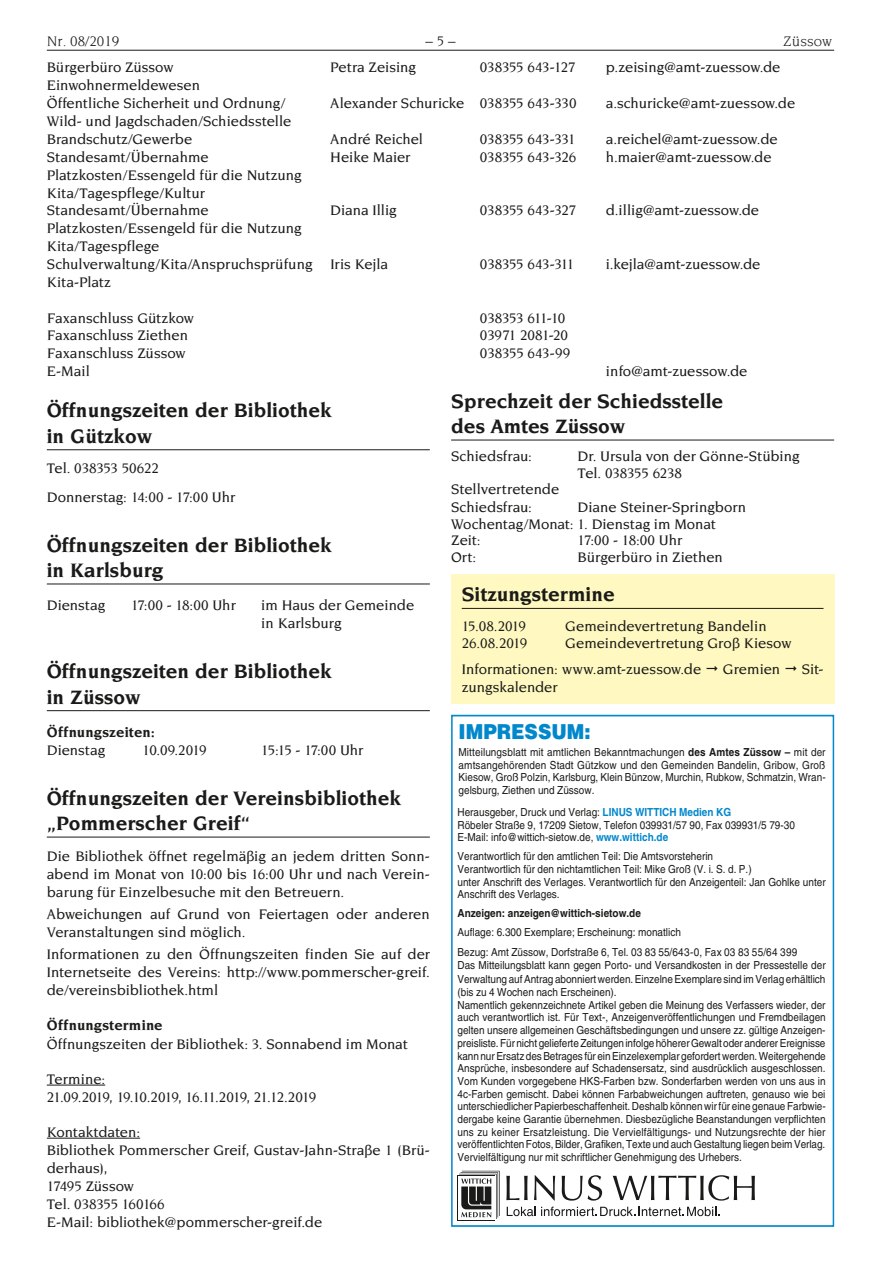
<style>
.page{position:relative;width:881px;height:1263px;background:#fff}
.page>*{position:absolute;margin:0;border:0;box-sizing:border-box;transform-origin:0 0}
.t1{font:700 21px/25.2px "Novarese LT";color:#1a1a18}
.t2{font:900 20.55px "Helvetica LT";color:#0087cc;scale:.9 1}
.t3{font:500 15px/18px "Novarese LT";letter-spacing:-.005em;color:#1a1a18}
.t4{font:500 15px/18px "Novarese LT";letter-spacing:-.05em;color:#1a1a18}
.t5{font:700 15px "Novarese LT";letter-spacing:.01em;color:#1a1a18}
.t6{font:500 15px "Novarese LT";letter-spacing:-.025em;color:#1a1a18}
.t7{font:15px "Novarese LT";color:#1a1a18}
.t8{font:500 15px "Novarese LT";letter-spacing:-.04em;color:#1a1a18}
.t9{font:500 15px "Novarese LT";letter-spacing:-.03em;color:#1a1a18}
.t10{font:11.1px/12.8px "Helvetica LT";color:#1a1a18;scale:.9 1}
.t11{font:700 11.1px "Helvetica LT";color:#1a1a18;scale:.9 1}
.s1{font-weight:700}
.s2{font-weight:700;color:#0087cc}
</style>
<div class="page">
<hr style="left:47px;top:50px;width:786px;height:1px;background:#1a1a18">
<hr style="left:47px;top:449px;width:382px;height:1px;background:#1a1a18">
<hr style="left:47px;top:584px;width:382px;height:1px;background:#1a1a18">
<hr style="left:47px;top:710px;width:382px;height:1px;background:#1a1a18">
<hr style="left:47px;top:837px;width:382px;height:1px;background:#1a1a18">
<hr style="left:47px;top:1085px;width:58px;height:1px;background:#1a1a18">
<hr style="left:47px;top:1138px;width:93px;height:1px;background:#1a1a18">
<hr style="left:451px;top:440px;width:382px;height:1px;background:#1a1a18">
<div style="left:451px;top:574px;width:382px;height:130px;background:#fff9c1"></div>
<hr style="left:461px;top:608px;width:362px;height:1px;background:#1a1a18">
<div style="left:451px;top:715px;width:382px;height:512px;border:2px solid #0087cc"></div>
<svg style="left:506px;top:1176px;width:21px;height:24px"></svg>
<svg style="left:534px;top:1175px;width:21px;height:25px"></svg>
<svg style="left:561px;top:1175px;width:41px;height:25px"></svg>
<svg style="left:612px;top:1175px;width:142px;height:25px"></svg>
<div style="left:457px;top:1175px;width:38px;height:45px;background:#1a1a18"></div>
<div style="left:458px;top:1176px;width:36px;height:44px;background:#fff"></div>
<svg style="left:459px;top:1171px;width:40px;height:48px"></svg>
<svg style="left:506px;top:1207px;width:29px;height:9px"></svg>
<svg style="left:541px;top:1206px;width:178px;height:10px"></svg>
<h3 class="t7" style="left:47px;top:33px;width:74px">Nr. 08/2019</h3>
<h3 class="t7" style="left:425px;top:33px;width:31px">– 5 –</h3>
<h3 class="t7" style="left:783px;top:33px;width:50px">Züssow</h3>
<h3 class="t3" style="left:47px;top:58px;width:155px">Bürgerbüro Züssow<br>Einwohnermeldewesen</h3>
<h3 class="t3" style="left:330px;top:58px;width:87px">Petra Zeising</h3>
<h3 class="t3" style="left:479px;top:58px;width:97px">038355 643-127</h3>
<h3 class="t3" style="left:605px;top:58px;width:176px">p.zeising@amt-zuessow.de</h3>
<h3 class="t3" style="left:47px;top:94px;width:246px">Öffentliche Sicherheit und Ordnung/<br>Wild- und Jagdschaden/Schiedsstelle</h3>
<h3 class="t3" style="left:330px;top:94px;width:247px">Alexander Schuricke 038355 643-330</h3>
<h3 class="t3" style="left:605px;top:94px;width:191px">a.schuricke@amt-zuessow.de</h3>
<h3 class="t3" style="left:47px;top:130px;width:147px">Brandschutz/Gewerbe</h3>
<h3 class="t3" style="left:330px;top:130px;width:94px">André Reichel</h3>
<h3 class="t6" style="left:479px;top:130px;width:97px">038355 643-331</h3>
<h3 class="t3" style="left:605px;top:130px;width:173px">a.reichel@amt-zuessow.de</h3>
<h3 class="t3" style="left:47px;top:147px;width:256px">Standesamt/Übernahme<br>Platzkosten/Essengeld für die Nutzung<br>Kita/Tagespflege/Kultur</h3>
<h3 class="t3" style="left:330px;top:147px;width:81px">Heike Maier</h3>
<h3 class="t3" style="left:479px;top:147px;width:98px">038355 643-326</h3>
<h3 class="t3" style="left:605px;top:147px;width:167px">h.maier@amt-zuessow.de</h3>
<h3 class="t3" style="left:47px;top:201px;width:256px">Standesamt/Übernahme<br>Platzkosten/Essengeld für die Nutzung<br>Kita/Tagespflege</h3>
<h3 class="t3" style="left:330px;top:201px;width:68px">Diana Illig</h3>
<h3 class="t3" style="left:479px;top:201px;width:98px">038355 643-327</h3>
<h3 class="t3" style="left:605px;top:201px;width:155px">d.illig@amt-zuessow.de</h3>
<h3 class="t3" style="left:47px;top:255px;width:267px">Schulverwaltung/Kita/Anspruchsprüfung<br>Kita-Platz</h3>
<h3 class="t3" style="left:330px;top:255px;width:59px">Iris Kejla</h3>
<h3 class="t6" style="left:479px;top:256px;width:96px">038355 643-311</h3>
<h3 class="t3" style="left:605px;top:255px;width:156px">i.kejla@amt-zuessow.de</h3>
<h3 class="t3" style="left:47px;top:309px;width:148px">Faxanschluss Gützkow</h3>
<h3 class="t9" style="left:480px;top:309px;width:87px">038353 611-10</h3>
<h3 class="t3" style="left:47px;top:326px;width:143px">Faxanschluss Ziethen</h3>
<h3 class="t3" style="left:480px;top:326px;width:89px">03971 2081-20</h3>
<h3 class="t3" style="left:47px;top:344px;width:140px">Faxanschluss Züssow</h3>
<h3 class="t3" style="left:480px;top:344px;width:92px">038355 643-99</h3>
<h3 class="t3" style="left:47px;top:362px;width:44px">E-Mail</h3>
<h3 class="t3" style="left:605px;top:362px;width:143px">info@amt-zuessow.de</h3>
<h1 class="t1" style="left:47px;top:398px;width:286px">Öffnungszeiten der Bibliothek in Gützkow</h1>
<h3 class="t3" style="left:47px;top:454px;width:190px;line-height:28.3px">Tel. 038353 50622<br>Donnerstag: 14:00 - 17:00 Uhr</h3>
<h1 class="t1" style="left:47px;top:532px;width:286px">Öffnungszeiten der Bibliothek in Karlsburg</h1>
<h3 class="t3" style="left:47px;top:596px;width:60px">Dienstag</h3>
<h3 class="t3" style="left:131px;top:596px;width:106px">17:00 - 18:00 Uhr</h3>
<h3 class="t3" style="left:261px;top:596px;width:154px">im Haus der Gemeinde in Karlsburg</h3>
<h1 class="t1" style="left:47px;top:658px;width:286px">Öffnungszeiten der Bibliothek in Züssow</h1>
<h3 class="t5" style="left:47px;top:723px;width:109px">Öffnungszeiten:</h3>
<h3 class="t3" style="left:47px;top:741px;width:60px">Dienstag</h3>
<h3 class="t3" style="left:142px;top:741px;width:65px">10.09.2019</h3>
<h3 class="t8" style="left:261px;top:741px;width:103px">15:15 - 17:00 Uhr</h3>
<h1 class="t1" style="left:47px;top:785px;width:355px">Öffnungszeiten der Vereinsbibliothek „Pommerscher Greif“</h1>
<h3 class="t3" style="left:47px;top:847px;width:384px;text-align:justify">Die Bibliothek öffnet regelmäßig an jedem dritten Sonn&shy;abend im Monat von 10:00 bis 16:00 Uhr und nach Verein&shy;barung für Einzelbesuche mit den Betreuern.</h3>
<h3 class="t3" style="left:47px;top:905px;width:384px">Abweichungen auf Grund von Feiertagen oder anderen<br>Veranstaltungen sind möglich.</h3>
<h3 class="t3" style="left:47px;top:945px;width:384px;text-align:justify">Informationen zu den Öffnungszeiten finden Sie auf der Internetseite des Vereins: http://www.pommerscher-greif. de/vereinsbibliothek.html</h3>
<h3 class="t5" style="left:47px;top:1017px;width:117px">Öffnungstermine</h3>
<h3 class="t3" style="left:47px;top:1034px;width:362px">Öffnungszeiten der Bibliothek: 3. Sonnabend im Monat</h3>
<h3 class="t4" style="left:47px;top:1069px;width:271px">Termine:<br>21.09.2019, 19.10.2019, 16.11.2019, 21.12.2019</h3>
<h3 class="t3" style="left:47px;top:1122px;width:384px">Kontaktdaten:<br>Bibliothek Pommerscher Greif, Gustav-Jahn-Straße 1 (Brü&shy;derhaus),<br>17495 Züssow<br>Tel. 038355 160166<br>E-Mail: bibliothek@pommerscher-greif.de</h3>
<h1 class="t1" style="left:451px;top:388px;width:273px">Sprechzeit der Schiedsstelle des Amtes Züssow</h1>
<h3 class="t3" style="left:451px;top:447px;width:82px">Schiedsfrau:</h3>
<h3 class="t3" style="left:577px;top:448px;width:223px;line-height:16.5px">Dr. Ursula von der Gönne-Stübing<br>Tel. 038355 6238</h3>
<h3 class="t3" style="left:451px;top:480px;width:110px">Stellvertretende<br>Schiedsfrau:</h3>
<h3 class="t3" style="left:451px;top:499px;width:296px;line-height:16.5px;text-indent:126px">Diane Steiner-Springborn<br>Wochentag/Monat: 1. Dienstag im Monat<br>Zeit:</h3>
<h3 class="t3" style="left:577px;top:531px;width:106px">17:00 - 18:00 Uhr</h3>
<h3 class="t3" style="left:451px;top:548px;width:27px">Ort:</h3>
<h3 class="t3" style="left:577px;top:548px;width:147px">Bürgerbüro in Ziethen</h3>
<h1 class="t1" style="left:461px;top:581px;width:154px">Sitzungstermine</h1>
<h3 class="t3" style="left:461px;top:616px;width:66px">15.08.2019</h3>
<h3 class="t3" style="left:565px;top:616px;width:203px">Gemeindevertretung Bandelin</h3>
<h3 class="t3" style="left:461px;top:634px;width:67px">26.08.2019</h3>
<h3 class="t3" style="left:461px;top:630px;width:331px;line-height:25.7px;text-indent:103px">Gemeindevertretung Groß Kiesow<br>Informationen: www.amt-zuessow.de</h3>
<h3 class="t3" style="left:722px;top:660px;width:59px">Gremien</h3>
<h3 class="t3" style="left:801px;top:660px;width:23px">Sit-</h3>
<h3 class="t3" style="left:461px;top:678px;width:97px">zungskalender</h3>
<h2 class="t2" style="left:458px;top:718px;width:148px">IMPRESSUM:</h2>
<p class="t10" style="left:458px;top:745px;width:409px;text-align:justify">Mitteilungsblatt mit amtlichen Bekanntmachungen <span class="s1">des Amtes Züssow –</span> mit der amtsangehörenden Stadt Gützkow und den Gemeinden Bandelin, Gribow, Groß Kiesow, Groß Polzin, Karlsburg, Klein Bünzow, Murchin, Rubkow, Schmatzin, Wran&shy;gelsburg, Ziethen und Züssow.</p>
<p class="t10" style="left:457px;top:805px;width:376px">Herausgeber, Druck und Verlag: <span class="s2">Linus Wittich Medien KG<br></span>Röbeler Straße 9, 17209 Sietow, Telefon 039931/57 90, Fax 039931/5 79-30<br>E-Mail: info@wittich-sietow.de, <span class="s2">www.wittich.de</span></p>
<p class="t10" style="left:457px;top:850px;width:410px">Verantwortlich für den amtlichen Teil: Die Amtsvorsteherin<br>Verantwortlich für den nichtamtlichen Teil: Mike Groß (V. i. S. d. P.)<br>unter Anschrift des Verlages. Verantwortlich für den Anzeigenteil: Jan Gohlke unter Anschrift des Verlages.</p>
<p class="t11" style="left:457px;top:907px;width:205px">Anzeigen: anzeigen@wittich-sietow.de</p>
<p class="t10" style="left:457px;top:923px;width:379px;line-height:19.6px">Auflage: 6.300 Exemplare; Erscheinung: monatlich<br>Bezug: Amt Züssow, Dorfstraße 6, Tel. 03 83 55/643-0, Fax 03 83 55/64 399</p>
<p class="t10" style="left:457px;top:959px;width:410px">Das Mitteilungsblatt kann gegen Porto- und Versandkosten in der Pressestelle der Verwaltung auf Antrag abonniert werden. Einzelne Exemplare sind im Verlag erhältlich (bis zu 4 Wochen nach Erscheinen).<br>Namentlich gekennzeichnete Artikel geben die Meinung des Verfassers wieder, der auch verantwortlich ist. Für Text-, Anzeigenveröffentlichungen und Fremdbeilagen gelten unsere allgemeinen Geschäftsbedingungen und unsere zz. gültige Anzeigen&shy;preisliste. Für nicht gelieferte Zeitungen infolge höherer Gewalt oder anderer Ereignisse kann nur Ersatz des Betrages für ein Einzelexemplar gefordert werden. Weitergehende Ansprüche, insbesondere auf Schadensersatz, sind ausdrücklich ausgeschlossen.<br>Vom Kunden vorgegebene HKS-Farben bzw. Sonderfarben werden von uns aus in 4c-Farben gemischt. Dabei können Farbabweichungen auftreten, genauso wie bei unterschiedlicher Papierbeschaffenheit. Deshalb können wir für eine genaue Farbwie&shy;dergabe keine Garantie übernehmen. Diesbezügliche Beanstandungen verpflichten uns zu keiner Ersatzleistung. Die Vervielfältigungs- und Nutzungsrechte der hier veröffentlichten Fotos, Bilder, Grafiken, Texte und auch Gestaltung liegen beim Verlag.<br>Vervielfältigung nur mit schriftlicher Genehmigung des Urhebers.</p>
</div>
